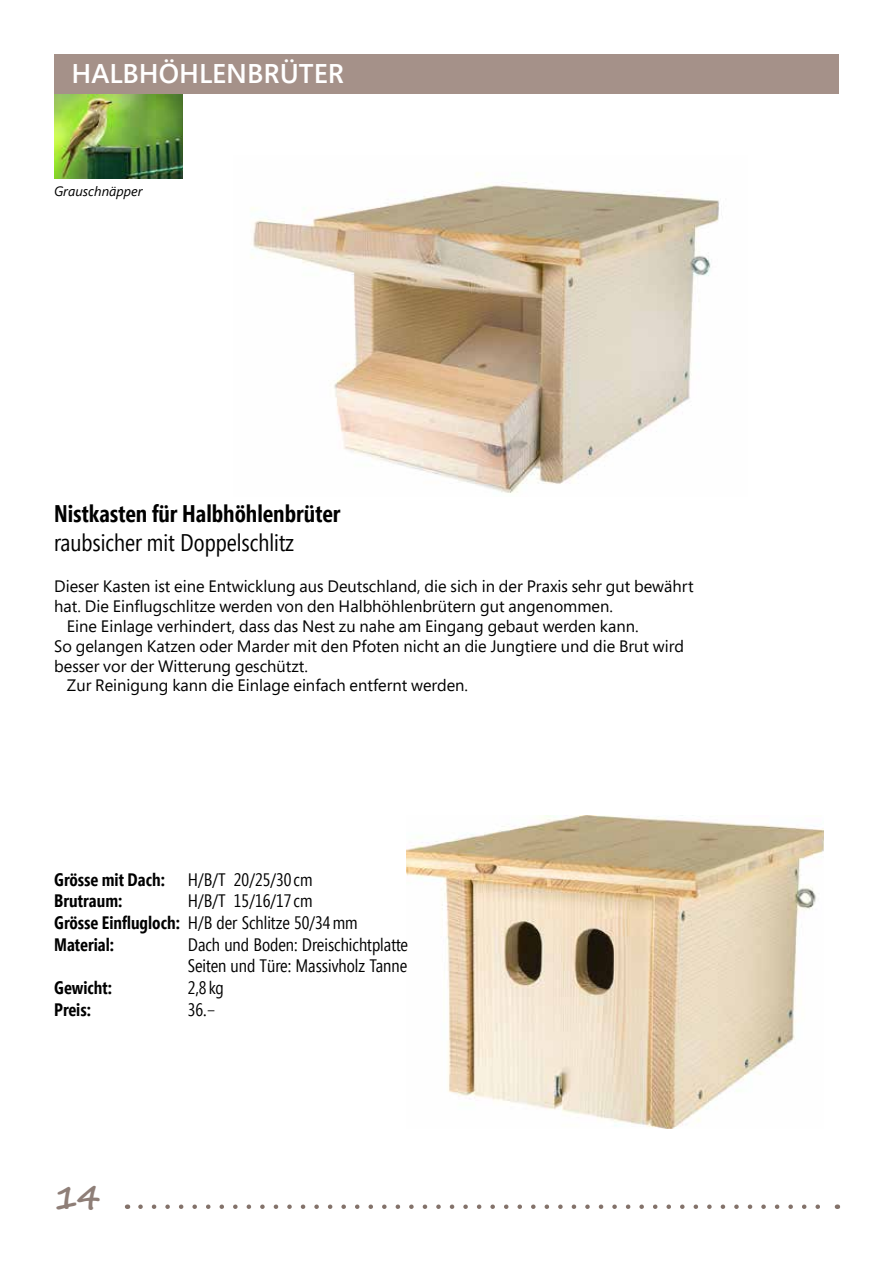
<style>
.page{position:relative;width:893px;height:1263px;background:#fff}
.page>*{position:absolute;margin:0;border:0;box-sizing:border-box;transform-origin:0 0}
.t1{font:700 33px "Segoe Script";color:#8e7e77}
.t2{font:600 27px "Segoe Pro";color:#fff}
.t3{font:700 24px "Segoe Pro Cond";color:#000}
.t4{font:24px "Segoe Condensed";color:#000}
.t5{font:18px/21.6px "Segoe Condensed";color:#000}
.t6{font:700 18px "Segoe Pro Cond";color:#000}
.t7{font:16.5px "Segoe Pro";color:#000}
.t8{font:italic 13.5px "Segoe Pro";color:#000}
.s1{font-family:"Segoe Pro Cond";font-weight:700}
</style>
<div class="page">
<img style="left:54px;top:94px;width:129px;height:85px">
<div style="left:54px;top:54px;width:785px;height:40px;background:#a59189"></div>
<img style="left:406px;top:816px;width:417px;height:312px">
<img style="left:251px;top:173px;width:468px;height:320px">
<svg style="left:140px;top:1204px;width:680px;height:5px"></svg>
<h2 class="t2" style="left:71px;top:55px;width:274px">HALBHÖHLENBRÜTER</h2>
<p class="t8" style="left:54px;top:182px;width:90px">Grauschnäpper</p>
<h3 class="t3" style="left:54px;top:499px;width:288px">Nistkasten für Halbhöhlenbrüter</h3>
<h3 class="t4" style="left:54px;top:528px;width:242px">raubsicher mit Doppelschlitz</h3>
<p class="t7" style="left:54px;top:575px;width:641px">Dieser Kasten ist eine Entwicklung aus Deutschland, die sich in der Praxis sehr gut bewährt</p>
<p class="t7" style="left:54px;top:595px;width:560px">hat. Die Einflugschlitze werden von den Halbhöhlenbrütern gut angenommen.</p>
<p class="t7" style="left:67px;top:615px;width:573px">Eine Einlage verhindert, dass das Nest zu nahe am Eingang gebaut werden kann.</p>
<p class="t7" style="left:54px;top:635px;width:631px">So gelangen Katzen oder Marder mit den Pfoten nicht an die Jungtiere und die Brut wird</p>
<p class="t7" style="left:54px;top:654px;width:255px">besser vor der Witterung geschützt.</p>
<p class="t7" style="left:67px;top:674px;width:403px">Zur Reinigung kann die Einlage einfach entfernt werden.</p>
<p class="t6" style="left:54px;top:868px;width:112px">Grösse mit Dach:</p>
<p class="t5" style="left:188px;top:869px;width:126px">H/B/T 20/25/30 cm</p>
<p class="t6" style="left:54px;top:890px;width:70px">Brutraum:</p>
<p class="t5" style="left:54px;top:890px;width:305px;text-indent:134px">H/B/T 15/16/17 cm<br><span class="s1">Grösse Einflugloch:</span> H/B der Schlitze 50/34mm</p>
<p class="t6" style="left:54px;top:933px;width:61px">Material:</p>
<p class="t5" style="left:188px;top:934px;width:222px">Dach und Boden: Dreischichtplatte<br>Seiten und Türe: Massivholz Tanne</p>
<p class="t6" style="left:54px;top:976px;width:59px">Gewicht:</p>
<p class="t5" style="left:188px;top:977px;width:38px">2,8 kg</p>
<p class="t6" style="left:54px;top:998px;width:38px">Preis:</p>
<p class="t5" style="left:188px;top:998px;width:30px">36.−</p>
<h1 class="t1" style="left:54px;top:1170px;width:48px">14</h1>
</div>
